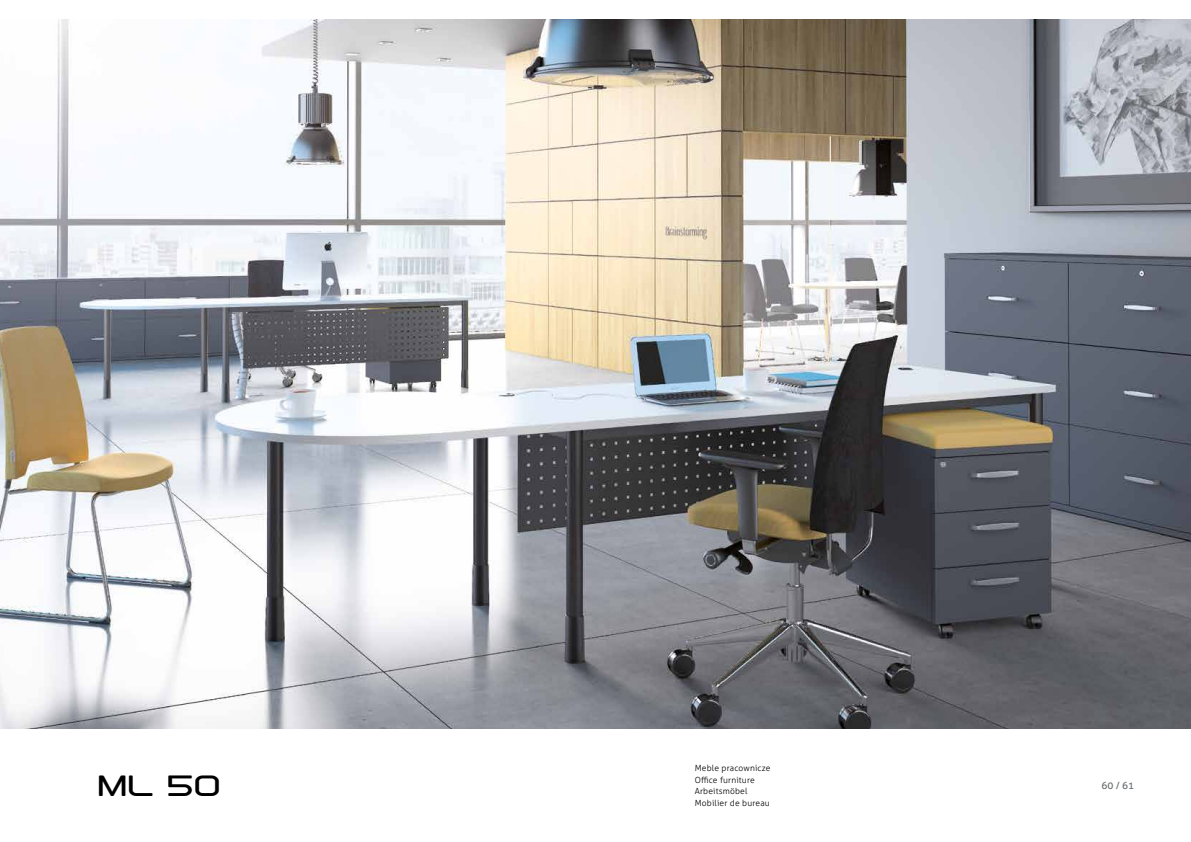
<style>
.page{position:relative;width:1191px;height:842px;background:#fff}
.page>*{position:absolute;margin:0;border:0;box-sizing:border-box;transform-origin:0 0}
.t1{font:30px "Downlink";color:#000}
.t2{font:10px "Aller";color:#676c6e}
.t3{font:300 8.5px/11.5px "Aller";letter-spacing:.02em;color:#000}
</style>
<div class="page">
<img style="left:0;top:20px;width:1191px;height:709px">
<h1 class="t1" style="left:99px;top:765px;width:124px">ML 50</h1>
<p class="t3" style="left:694px;top:762px;width:77px">Meble pracownicze<br>Office furniture<br>Arbeitsmöbel<br>Mobilier de bureau</p>
<p class="t2" style="left:1101px;top:779px;width:34px">60 / 61</p>
</div>
